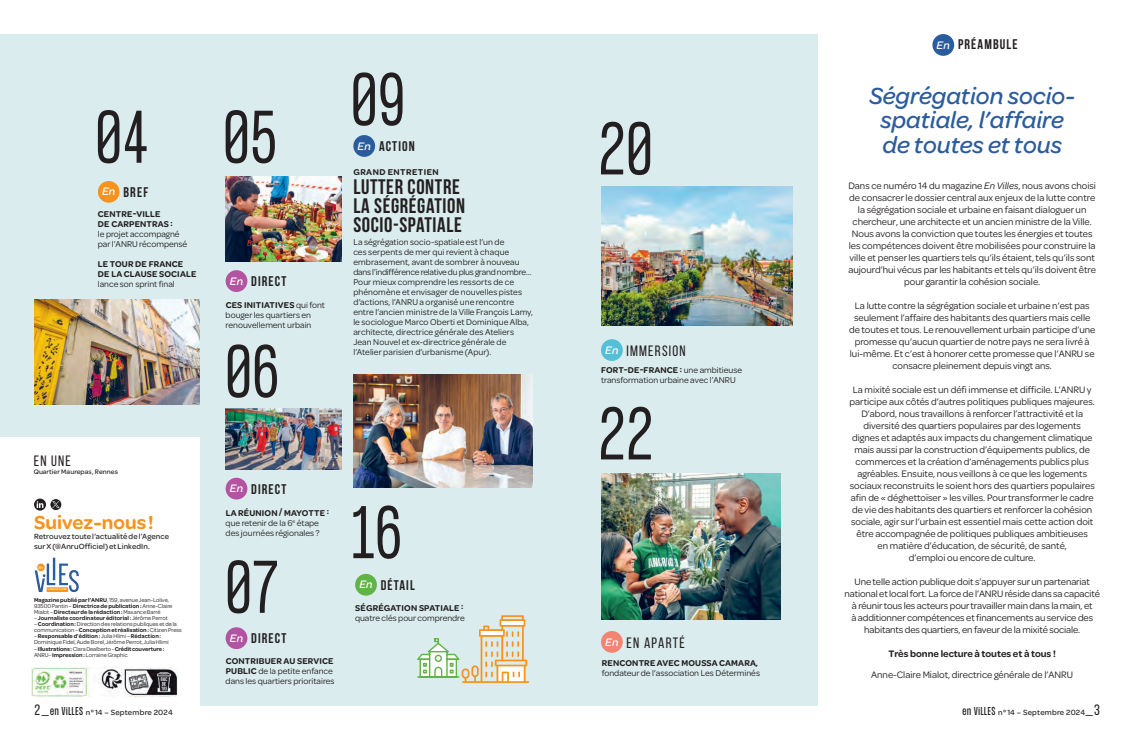
<style>
.page{position:relative;width:1134px;height:738px;background:#fff}
.page>*{position:absolute;margin:0;border:0;box-sizing:border-box;transform-origin:0 0}
.t1{font:300 65px "Formula Condensed";letter-spacing:.02em;color:#231f20}
.t2{font:italic 500 24.8px/24.8px "Omnes";color:#2b5c9d;text-align:center}
.t3{font:700 21px/19px "Bebas Neue";letter-spacing:.03em;color:#231f20}
.t4{font:600 20px "Omnes";color:#f7931d}
.t5{font:15px "Bebas Neue";letter-spacing:.08em;color:#231f20}
.t6{font:700 14px "Bebas Neue";letter-spacing:.08em;color:#231f20}
.t7{font:10px/12px "Omnes";color:#231f20;text-align:center}
.t8{font:600 10px "Omnes";color:#231f20}
.t9{font:9px/10px "Omnes";color:#231f20}
.t10{font:600 9px/10px "Omnes";letter-spacing:.02em;color:#231f20}
.t11{font:600 9px "Omnes";letter-spacing:.05em;color:#231f20}
.t12{font:500 8px/10px "Omnes";letter-spacing:.015em;color:#231f20}
.t13{font:500 7px "Omnes";letter-spacing:.01em;color:#231f20}
.t14{font:600 6px/6px "Omnes";color:#231f20}
.t15{font:6px/6px "Omnes";color:#231f20}
.t16{font:italic 500 4.1px "Omnes";color:#fff}
.t17{font:700 2.3px "Bebas Neue";letter-spacing:.05em;color:#fff}
.s1{font-family:"Omnes";font-weight:500;font-style:italic;font-size:11.6px;color:#fff}
.s2{font-weight:400}
.s3{font-weight:600}
.s4{font-family:"Bebas Neue";font-weight:400;font-size:15px}
.s5{font-family:"Formula Condensed";font-weight:400;font-size:10px}
.s6{font-style:italic}
</style>
<div class="page">
<div style="left:0;top:34px;width:818px;height:671px;background:#daeced"></div>
<div style="left:0;top:437px;width:200px;height:268px;background:#fff"></div>
<svg style="left:34px;top:498px;width:12px;height:12px"></svg>
<svg style="left:37px;top:501px;width:6px;height:6px"></svg>
<hr style="left:53px;top:557px;width:2px;height:23px;background:#2b5c9d">
<svg style="left:35px;top:563px;width:44px;height:28px"></svg>
<div style="left:37px;top:563px;width:8px;height:7px;background:#f7931d;border-radius:50%"></div>
<div style="left:353px;top:135px;width:22px;height:22px;background:#2b5c9d;border-radius:50%"></div>
<div style="left:226px;top:270px;width:21px;height:22px;background:#b254a1;border-radius:50%"></div>
<div style="left:601px;top:339px;width:22px;height:21px;background:#53c0d8;border-radius:50%"></div>
<div style="left:601px;top:630px;width:22px;height:22px;background:#f48472;border-radius:50%"></div>
<div style="left:932px;top:34px;width:22px;height:22px;background:#2b5c9d;border-radius:50%"></div>
<div style="left:98px;top:181px;width:22px;height:21px;background:#f7931d;border-radius:50%"></div>
<div style="left:355px;top:573px;width:22px;height:22px;background:#60b346;border-radius:50%"></div>
<div style="left:50px;top:498px;width:12px;height:12px;border:1px solid #fff;border-radius:50%"></div>
<svg style="left:52px;top:500px;width:8px;height:7px"></svg>
<img style="left:601px;top:186px;width:192px;height:140px">
<img style="left:601px;top:473px;width:180px;height:146px">
<div style="left:226px;top:477px;width:21px;height:22px;background:#b254a1;border-radius:50%"></div>
<div style="left:226px;top:626px;width:21px;height:22px;background:#b254a1;border-radius:50%"></div>
<img style="left:226px;top:408px;width:116px;height:61px">
<img style="left:226px;top:176px;width:115px;height:85px">
<svg style="left:417px;top:615px;width:112px;height:67px"></svg>
<img style="left:353px;top:374px;width:180px;height:113px">
<img style="left:34px;top:299px;width:165px;height:105px">
<img style="left:32px;top:667px;width:146px;height:29px">
<h1 class="t1" style="left:96px;top:98px;width:54px">04</h1>
<h3 class="t6" style="left:102px;top:184px;width:48px"><span class="s1">En</span> BREF</h3>
<p class="t10" style="left:98px;top:208px;width:76px">CENTRE-VILLE<br>DE CARPENTRAS :</p>
<p class="t9" style="left:98px;top:229px;width:91px">le projet accompagné par l’ANRU récompensé</p>
<p class="t10" style="left:98px;top:258px;width:100px">LE TOUR DE FRANCE<br>DE LA CLAUSE SOCIALE</p>
<p class="t9" style="left:98px;top:279px;width:78px">lance son sprint final</p>
<h3 class="t5" style="left:34px;top:452px;width:39px">EN UNE</h3>
<p class="t13" style="left:34px;top:466px;width:86px">Quartier Maurepas, Rennes</p>
<h3 class="t4" style="left:34px;top:508px;width:121px">Suivez-nous !</h3>
<p class="t12" style="left:34px;top:530px;width:137px">Retrouvez toute l’actualité de l’Agence sur X (@AnruOfficiel) et LinkedIn.</p>
<p class="t16" style="left:39px;top:564px;width:6px">En</p>
<p class="t17" style="left:48px;top:588px;width:20px">LE MAGAZINE DE L’ANRU</p>
<p class="t14" style="left:34px;top:596px;width:140px">Magazine publié par l’ANRU<span class="s2">, 159, avenue Jean-Lolive,<br>93500 Pantin –</span> Directrice de publication: <span class="s2">Anne-Claire<br>Mialot –</span> Directeur de la rédaction: <span class="s2">Maxance Barré</span></p>
<p class="t14" style="left:34px;top:614px;width:135px"><span class="s2">–</span> Journaliste coordinateur éditorial : <span class="s2">Jérôme Perrot</span></p>
<p class="t15" style="left:34px;top:620px;width:149px">– <span class="s3">Coordination:</span> Direction des relations publiques et de la communication – <span class="s3">Conception et réalisation:</span> Citizen Press</p>
<p class="t15" style="left:34px;top:632px;width:136px">– <span class="s3">Responsable d’édition:</span> Julia Hlimi – <span class="s3">Rédaction:<br></span>Dominique Fidel, Aude Borel, Jérôme Perrot, Julia Hlimi</p>
<p class="t14" style="left:34px;top:644px;width:132px"><span class="s2">–</span> Illustrations : <span class="s2">Clara Dealberto -</span> Crédit couverture :<br><span class="s2">ANRU–</span> Impression: <span class="s2">Lorraine Graphic</span></p>
<p class="t12" style="left:34px;top:706px;width:140px"><span class="s4">2_</span><span class="s5">en ViLLES</span> n° 14 – Septembre 2024</p>
<h1 class="t1" style="left:351px;top:61px;width:55px">09</h1>
<h1 class="t1" style="left:223px;top:98px;width:55px">05</h1>
<h1 class="t1" style="left:599px;top:110px;width:55px">20</h1>
<h3 class="t6" style="left:358px;top:138px;width:59px"><span class="s1">En</span> ACTION</h3>
<p class="t11" style="left:353px;top:166px;width:87px">GRAND ENTRETIEN</p>
<h3 class="t3" style="left:353px;top:177px;width:113px">LUTTER CONTRE<br>LA SÉGRÉGATION<br>SOCIO-SPATIALE</h3>
<p class="t9" style="left:353px;top:236px;width:181px">La ségrégation socio-spatiale est l’un de<br>ces serpents de mer qui revient à chaque embrasement, avant de sombrer à nouveau dans l’indifférence relative du plus grand nombre… Pour mieux comprendre les ressorts de ce phénomène et envisager de nouvelles pistes d’actions, l’ANRU a organisé une rencontre entre l’ancien ministre de la Ville François Lamy, le sociologue Marco Oberti et Dominique Alba, architecte, directrice générale des Ateliers Jean Nouvel et ex-directrice générale de l’Atelier parisien d’urbanisme (Apur).</p>
<h3 class="t6" style="left:230px;top:273px;width:58px"><span class="s1">En</span> DIRECT</h3>
<p class="t9" style="left:226px;top:299px;width:101px"><span class="s3">CES INITIATIVES</span> qui font bouger les quartiers en renouvellement urbain</p>
<h1 class="t1" style="left:226px;top:332px;width:55px">06</h1>
<h3 class="t5" style="left:605px;top:342px;width:82px"><span class="s1">En</span> IMMERSION</h3>
<p class="t9" style="left:601px;top:364px;width:143px"><span class="s3">FORT-DE-FRANCE </span><sup>:</sup> une ambitieuse transformation urbaine avec l’ANRU</p>
<h3 class="t6" style="left:230px;top:480px;width:58px"><span class="s1">En</span> DIRECT</h3>
<p class="t9" style="left:226px;top:507px;width:105px"><span class="s3">LA RÉUNION </span><sup>/</sup> <span class="s3">MAYOTTE </span><sup>: </sup>que retenir de la 6<sup>e</sup> étape des journées régionales ?</p>
<h1 class="t1" style="left:226px;top:548px;width:55px">07</h1>
<h3 class="t6" style="left:230px;top:630px;width:58px"><span class="s1">En</span> DIRECT</h3>
<p class="t9" style="left:226px;top:655px;width:110px"><span class="s3">CONTRIBUER AU SERVICE<br>PUBLIC</span> de la petite enfance dans les quartiers prioritaires</p>
<h1 class="t1" style="left:351px;top:493px;width:52px">16</h1>
<h3 class="t6" style="left:359px;top:576px;width:57px"><span class="s1">En</span> DÉTAIL</h3>
<p class="t10" style="left:355px;top:601px;width:110px">SÉGRÉGATION SPATIALE :</p>
<p class="t9" style="left:355px;top:611px;width:111px">quatre clés pour comprendre</p>
<h1 class="t1" style="left:599px;top:394px;width:56px">22</h1>
<h3 class="t5" style="left:605px;top:633px;width:81px"><span class="s1">En</span> EN APARTÉ</h3>
<p class="t10" style="left:602px;top:656px;width:158px">RENCONTRE AVEC MOUSSA CAMARA,</p>
<p class="t9" style="left:602px;top:666px;width:160px">fondateur de l’association Les Déterminés</p>
<h3 class="t6" style="left:937px;top:37px;width:82px"><span class="s1">En</span> PRÉAMBULE</h3>
<h2 class="t2" style="left:869px;top:82px;width:207px">Ségrégation socio&shy;spatiale, l’affaire de toutes et tous</h2>
<p class="t7" style="left:848px;top:179px;width:249px">Dans ce numéro 14 du magazine <span class="s6">En Villes</span>, nous avons choisi de consacrer le dossier central aux enjeux de la lutte contre la ségrégation sociale et urbaine en faisant dialoguer un chercheur, une architecte et un ancien ministre de la Ville.<br>Nous avons la conviction que toutes les énergies et toutes les compétences doivent être mobilisées pour construire la ville et penser les quartiers tels qu’ils étaient, tels qu’ils sont aujourd’hui vécus par les habitants et tels qu’ils doivent être pour garantir la cohésion sociale.</p>
<p class="t7" style="left:849px;top:299px;width:248px">La lutte contre la ségrégation sociale et urbaine n’est pas seulement l’affaire des habitants des quartiers mais celle de toutes et tous. Le renouvellement urbain participe d’une promesse qu’aucun quartier de notre pays ne sera livré à lui-même. Et c’est à honorer cette promesse que l’ANRU se consacre pleinement depuis vingt ans.</p>
<p class="t7" style="left:850px;top:383px;width:247px">La mixité sociale est un défi immense et difficile. L’ANRU y participe aux côtés d’autres politiques publiques majeures.<br>D’abord, nous travaillons à renforcer l’attractivité et la diversité des quartiers populaires par des logements dignes et adaptés aux impacts du changement climatique mais aussi par la construction d’équipements publics, de commerces et la création d’aménagements publics plus agréables. Ensuite, nous veillons à ce que les logements sociaux reconstruits le soient hors des quartiers populaires afin de « déghettoïser » les villes. Pour transformer le cadre de vie des habitants des quartiers et renforcer la cohésion sociale, agir sur l’urbain est essentiel mais cette action doit être accompagnée de politiques publiques ambitieuses<br>en matière d’éducation, de sécurité, de santé,<br>d’emploi ou encore de culture.</p>
<p class="t7" style="left:844px;top:575px;width:257px">Une telle action publique doit s’appuyer sur un partenariat national et local fort. La force de l’ANRU réside dans sa capacité à réunir tous les acteurs pour travailler main dans la main, et<br>à additionner compétences et financements au service des habitants des quartiers, en faveur de la mixité sociale.</p>
<p class="t8" style="left:889px;top:646px;width:169px">Très bonne lecture à toutes et à tous !</p>
<p class="t7" style="left:871px;top:667px;width:203px">Anne-Claire Mialot, directrice générale de l’ANRU</p>
<p class="t12" style="left:962px;top:706px;width:139px"><span class="s5">en ViLLES</span> n° 14 – Septembre 2024<span class="s4">_3</span></p>
</div>
